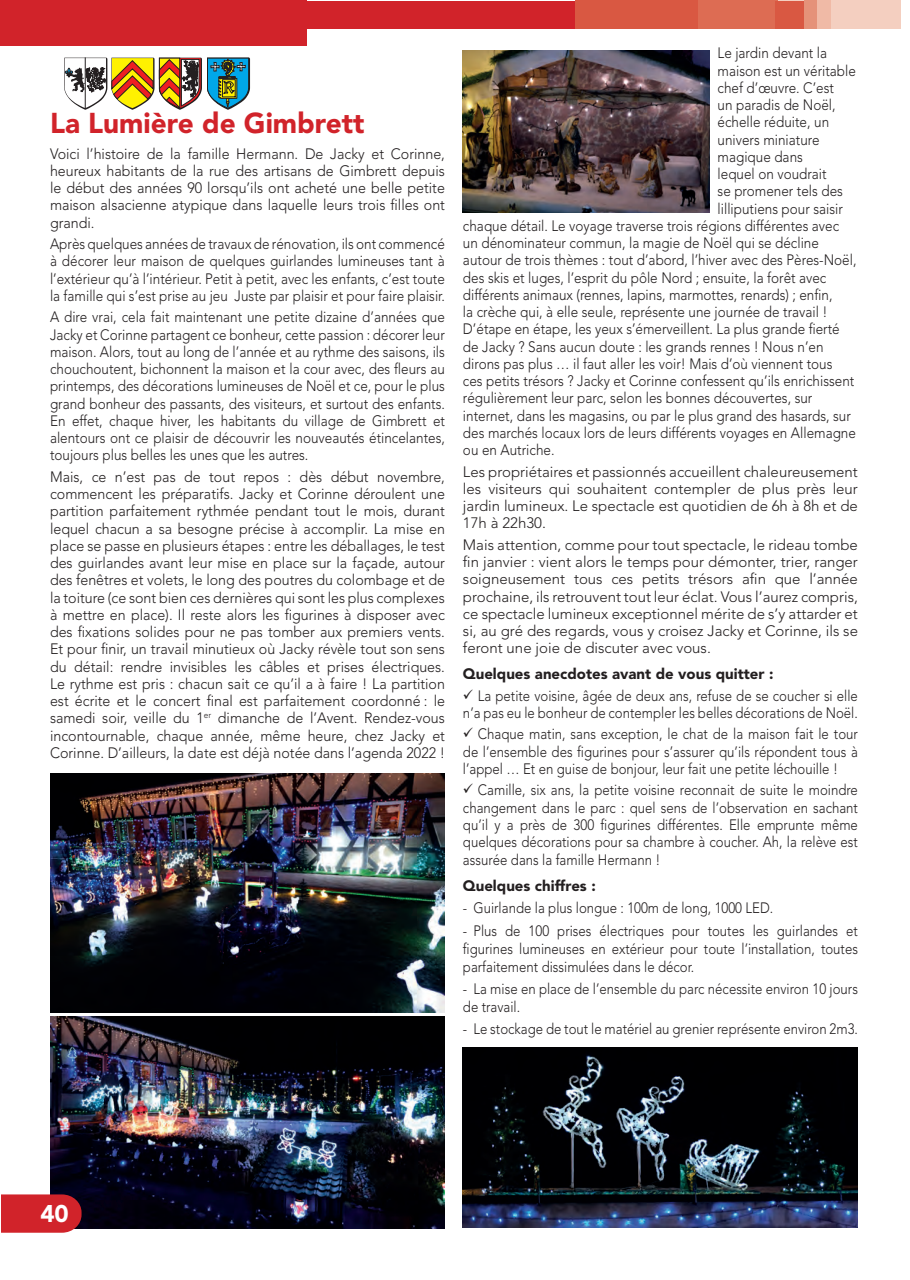
<style>
.page{position:relative;width:910px;height:1280px;background:#fff}
.page>*{position:absolute;margin:0;border:0;box-sizing:border-box;transform-origin:0 0}
.t1{font:900 28.5px "Avenir";color:#d1232a}
.t2{font:900 24px "Avenir";color:#fff}
.t3{font:300 15px/17.2px "Avenir";color:#231f20;text-align:justify;scale:.9 1}
.t4{font:300 15px/17.2px "Avenir";color:#231f20;text-align:justify;scale:.95 1}
.t5{font:300 15px/17.4px "Avenir";color:#231f20;text-align:justify;scale:.88 1}
.t6{font:300 15px/17.2px "Avenir";color:#231f20;text-align:justify}
.t7{font:900 15px "Avenir";color:#231f20}
</style>
<div class="page">
<svg style="left:64px;top:58px;width:186px;height:52px"></svg>
<div style="left:8px;top:1px;width:827px;height:28px;background:#d1232a"></div>
<div style="left:770px;top:0;width:130px;height:29px;background:#f4cfc0"></div>
<div style="left:695px;top:1px;width:82px;height:28px;background:#dd6c53"></div>
<div style="left:575px;top:0;width:122px;height:29px;background:#d95842"></div>
<div style="left:776px;top:1px;width:28px;height:28px;background:#d95842"></div>
<div style="left:804px;top:0;width:14px;height:29px;background:#e59279"></div>
<div style="left:818px;top:1px;width:13px;height:28px;background:#f0baa6"></div>
<div style="left:0;top:0;width:307px;height:46px;background:#d1232a"></div>
<img style="left:50px;top:773px;width:395px;height:239px">
<img style="left:463px;top:51px;width:246px;height:162px">
<img style="left:50px;top:1017px;width:395px;height:211px">
<img style="left:463px;top:1048px;width:395px;height:179px">
<svg style="left:1px;top:1194px;width:81px;height:39px"></svg>
<h1 class="t1" style="left:50px;top:106px;width:316px">La Lumière de Gimbrett</h1>
<p class="t4" style="left:50px;top:145px;width:417px">Voici l’histoire de la famille Hermann. De Jacky et Corinne, heureux habitants de la rue des artisans de Gimbrett depuis le début des années 90 lorsqu’ils ont acheté une belle petite maison alsacienne atypique dans laquelle leurs trois filles ont grandi.</p>
<p class="t3" style="left:50px;top:235px;width:440px">Après quelques années de travaux de rénovation, ils ont commencé à décorer leur maison de quelques guirlandes lumineuses tant à l’extérieur qu’à l’intérieur. Petit à petit, avec les enfants, c’est toute la famille qui s’est prise au jeu Juste par plaisir et pour faire plaisir.</p>
<p class="t3" style="left:50px;top:309px;width:440px">A dire vrai, cela fait maintenant une petite dizaine d’années que Jacky et Corinne partagent ce bonheur, cette passion : décorer leur maison. Alors, tout au long de l’année et au rythme des saisons, ils chouchoutent, bichonnent la maison et la cour avec, des fleurs au printemps, des décorations lumineuses de Noël et ce, pour le plus grand bonheur des passants, des visiteurs, et surtout des enfants.<br>En effet, chaque hiver, les habitants du village de Gimbrett et alentours ont ce plaisir de découvrir les nouveautés étincelantes, toujours plus belles les unes que les autres.</p>
<p class="t4" style="left:50px;top:468px;width:417px">Mais, ce n’est pas de tout repos : dès début novembre, commencent les préparatifs. Jacky et Corinne déroulent une partition parfaitement rythmée pendant tout le mois, durant lequel chacun a sa besogne précise à accomplir. La mise en place se passe en plusieurs étapes : entre les déballages, le test des guirlandes avant leur mise en place sur la façade, autour des fenêtres et volets, le long des poutres du colombage et de la toiture (ce sont bien ces dernières qui sont les plus complexes à mettre en place). Il reste alors les figurines à disposer avec des fixations solides pour ne pas tomber aux premiers vents.<br>Et pour finir, un travail minutieux où Jacky révèle tout son sens du détail: rendre invisibles les câbles et prises électriques.<br>Le rythme est pris : chacun sait ce qu’il a à faire ! La partition est écrite et le concert final est parfaitement coordonné : le samedi soir, veille du 1<sup>er</sup> dimanche de l’Avent. Rendez-vous incontournable, chaque année, même heure, chez Jacky et Corinne. D’ailleurs, la date est déjà notée dans l’agenda 2022 !</p>
<p class="t3" style="left:718px;top:45px;width:123px">Le jardin devant la</p>
<p class="t3" style="left:718px;top:62px;width:155px">maison est un véritable</p>
<p class="t3" style="left:718px;top:79px;width:131px">chef d’œuvre. C’est</p>
<p class="t3" style="left:718px;top:96px;width:133px">un paradis de Noël,</p>
<p class="t3" style="left:718px;top:114px;width:125px">échelle réduite, un</p>
<p class="t3" style="left:718px;top:131px;width:115px">univers miniature</p>
<p class="t3" style="left:718px;top:148px;width:96px">magique dans</p>
<p class="t3" style="left:718px;top:165px;width:123px">lequel on voudrait</p>
<p class="t3" style="left:718px;top:183px;width:141px">se promener tels des</p>
<p class="t3" style="left:718px;top:200px;width:141px">lilliputiens pour saisir</p>
<p class="t3" style="left:463px;top:217px;width:419px">chaque détail. Le voyage traverse trois régions différentes avec</p>
<p class="t3" style="left:463px;top:234px;width:397px">un dénominateur commun, la magie de Noël qui se décline</p>
<p class="t3" style="left:463px;top:252px;width:439px">autour de trois thèmes : tout d’abord, l’hiver avec des Pères-Noël,</p>
<p class="t3" style="left:463px;top:269px;width:405px">des skis et luges, l’esprit du pôle Nord ; ensuite, la forêt avec</p>
<p class="t3" style="left:463px;top:286px;width:412px">différents animaux (rennes, lapins, marmottes, renards) ; enfin,</p>
<p class="t3" style="left:463px;top:303px;width:406px">la crèche qui, à elle seule, représente une journée de travail !</p>
<p class="t3" style="left:463px;top:321px;width:420px">D’étape en étape, les yeux s’émerveillent. La plus grande fierté</p>
<p class="t3" style="left:463px;top:338px;width:402px">de Jacky ? Sans aucun doute : les grands rennes ! Nous n’en</p>
<p class="t3" style="left:463px;top:355px;width:412px">dirons pas plus … il faut aller les voir! Mais d’où viennent tous</p>
<p class="t3" style="left:463px;top:372px;width:436px">ces petits trésors ? Jacky et Corinne confessent qu’ils enrichissent</p>
<p class="t3" style="left:463px;top:390px;width:390px">régulièrement leur parc, selon les bonnes découvertes, sur</p>
<p class="t3" style="left:463px;top:407px;width:433px">internet, dans les magasins, ou par le plus grand des hasards, sur</p>
<p class="t3" style="left:463px;top:424px;width:438px">des marchés locaux lors de leurs différents voyages en Allemagne</p>
<p class="t3" style="left:463px;top:441px;width:103px">ou en Autriche.</p>
<p class="t6" style="left:463px;top:463px;width:396px">Les propriétaires et passionnés accueillent chaleureusement les visiteurs qui souhaitent contempler de plus près leur jardin lumineux. Le spectacle est quotidien de 6h à 8h et de 17h à 22h30.</p>
<p class="t6" style="left:463px;top:536px;width:397px">Mais attention, comme pour tout spectacle, le rideau tombe fin janvier : vient alors le temps pour démonter, trier, ranger soigneusement tous ces petits trésors afin que l’année prochaine, ils retrouvent tout leur éclat. Vous l’aurez compris, ce spectacle lumineux exceptionnel mérite de s’y attarder et si, au gré des regards, vous y croisez Jacky et Corinne, ils se feront une joie de discuter avec vous.</p>
<p class="t7" style="left:463px;top:665px;width:312px">Quelques anecdotes avant de vous quitter :</p>
<p class="t5" style="left:463px;top:687px;width:450px">✓ La petite voisine, âgée de deux ans, refuse de se coucher si elle n’a pas eu le bonheur de contempler les belles décorations de Noël.</p>
<p class="t5" style="left:463px;top:726px;width:450px">✓ Chaque matin, sans exception, le chat de la maison fait le tour de l’ensemble des figurines pour s’assurer qu’ils répondent tous à l’appel … Et en guise de bonjour, leur fait une petite léchouille !</p>
<p class="t5" style="left:463px;top:781px;width:450px">✓ Camille, six ans, la petite voisine reconnait de suite le moindre changement dans le parc : quel sens de l’observation en sachant qu’il y a près de 300 figurines différentes. Elle emprunte même quelques décorations pour sa chambre à coucher. Ah, la relève est assurée dans la famille Hermann !</p>
<p class="t7" style="left:463px;top:877px;width:134px">Quelques chiffres :</p>
<p class="t5" style="left:463px;top:899px;width:354px">- Guirlande la plus longue : 100m de long, 1000 LED.</p>
<p class="t5" style="left:463px;top:921px;width:450px;line-height:18px">- Plus de 100 prises électriques pour toutes les guirlandes et figurines lumineuses en extérieur pour toute l’installation, toutes parfaitement dissimulées dans le décor.</p>
<p class="t5" style="left:463px;top:979px;width:450px;line-height:18px">- La mise en place de l’ensemble du parc nécessite environ 10 jours de travail.</p>
<p class="t5" style="left:463px;top:1020px;width:450px">- Le stockage de tout le matériel au grenier représente environ 2m3.</p>
<h2 class="t2" style="left:40px;top:1199px;width:30px">40</h2>
</div>
